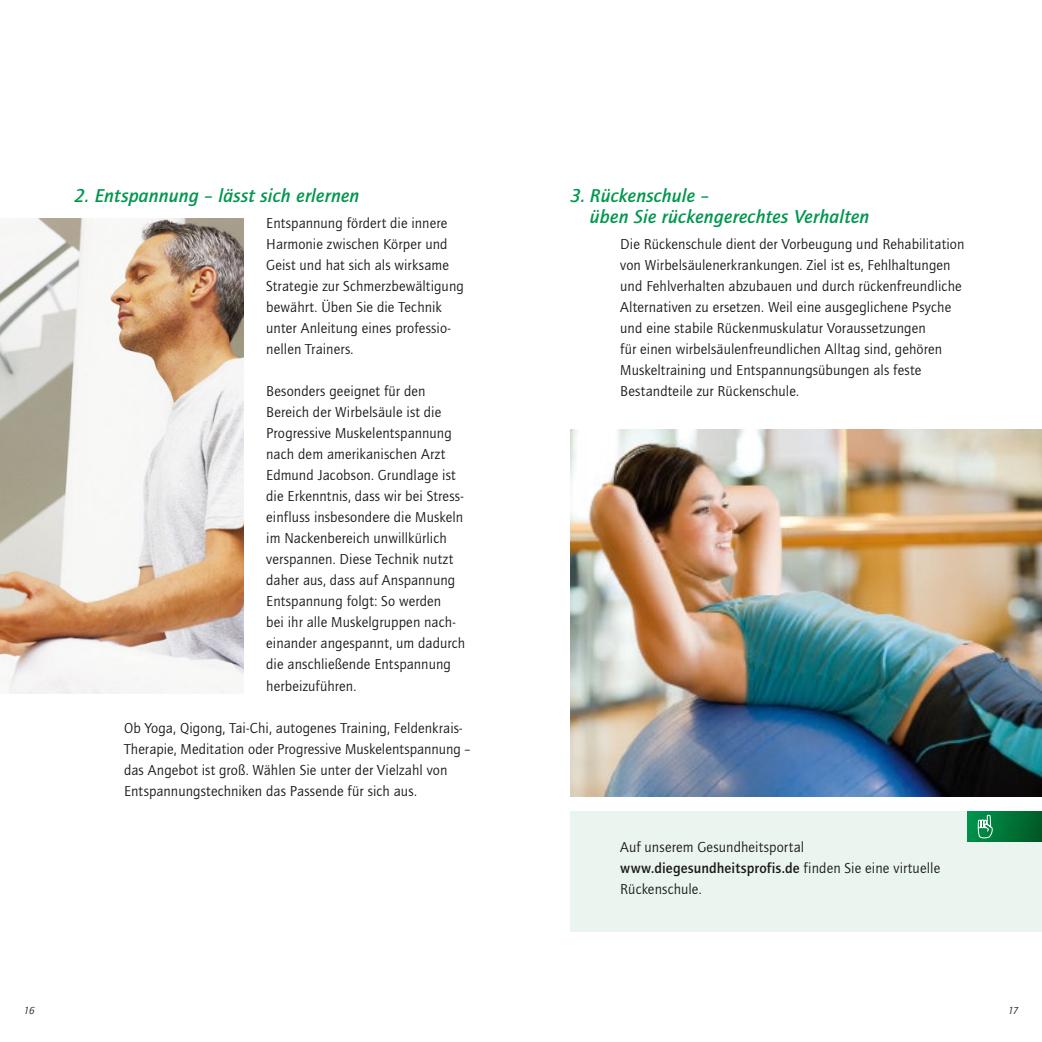
<style>
.page{position:relative;width:1042px;height:1042px;background:#fff}
.page>*{position:absolute;margin:0;border:0;box-sizing:border-box;transform-origin:0 0}
.t1{font:italic 500 19.25px/21px "Quay Sans ITC Std";letter-spacing:.01em;color:#00964e}
.t2{font:14.88px/21px "Quay Sans ITC Std";letter-spacing:.01em;color:#1a1a18}
.t3{font:italic 10.5px "Quay Sans ITC Std";color:#1a1a18}
.s1{font-weight:500}
</style>
<div class="page">
<div style="left:570px;top:811px;width:472px;height:121px;background:#ebf5f0"></div>
<svg style="left:967px;top:812px;width:75px;height:29px"></svg>
<svg style="left:977px;top:796px;width:16px;height:43px"></svg>
<img style="left:0;top:219px;width:244px;height:475px">
<img style="left:570px;top:429px;width:472px;height:367px">
<p class="t1" style="left:74px;top:185px;width:287px">2. Entspannung – lässt sich erlernen</p>
<p class="t2" style="left:266px;top:213px;width:199px">Entspannung fördert die innere<br>Harmonie zwischen Körper und<br>Geist und hat sich als wirksame<br>Strategie zur Schmerzbewältigung bewährt. Üben Sie die Technik unter Anleitung eines professio&shy;nellen Trainers.</p>
<p class="t2" style="left:266px;top:381px;width:200px">Besonders geeignet für den<br>Bereich der Wirbelsäule ist die<br>Progressive Muskelentspannung nach dem amerikanischen Arzt<br>Edmund Jacobson. Grundlage ist die Erkenntnis, dass wir bei Stress&shy;einfluss insbesondere die Muskeln im Nackenbereich unwillkürlich verspannen. Diese Technik nutzt daher aus, dass auf Anspannung<br>Entspannung folgt: So werden<br>bei ihr alle Muskelgruppen nach&shy;einander angespannt, um dadurch die anschließende Entspannung herbeizuführen.</p>
<p class="t2" style="left:124px;top:717px;width:348px">Ob Yoga, Qigong, Tai-Chi, autogenes Training, Feldenkrais-Therapie, Meditation oder Progressive Muskelentspannung – das Angebot ist groß. Wählen Sie unter der Vielzahl von Entspannungstechniken das Passende für sich aus.</p>
<p class="t1" style="left:590px;top:185px;width:281px;text-indent:-19px">3. Rückenschule –<br>üben Sie rückengerechtes Verhalten</p>
<p class="t2" style="left:620px;top:234px;width:346px">Die Rückenschule dient der Vorbeugung und Rehabilitation von Wirbelsäulenerkrankungen. Ziel ist es, Fehlhaltungen und Fehlverhalten abzubauen und durch rückenfreundliche Alternativen zu ersetzen. Weil eine ausgeglichene Psyche und eine stabile Rückenmuskulatur Voraussetzungen<br>für einen wirbelsäulenfreundlichen Alltag sind, gehören Muskeltraining und Entspannungsübungen als feste Bestandteile zur Rückenschule.</p>
<p class="t2" style="left:620px;top:836px;width:321px">Auf unserem Gesundheitsportal <span class="s1">www.diegesundheitsprofis.de</span> finden Sie eine virtuelle<br>Rückenschule.</p>
<p class="t3" style="left:24px;top:1004px;width:12px">16</p>
<p class="t3" style="left:1008px;top:1004px;width:12px">17</p>
</div>
